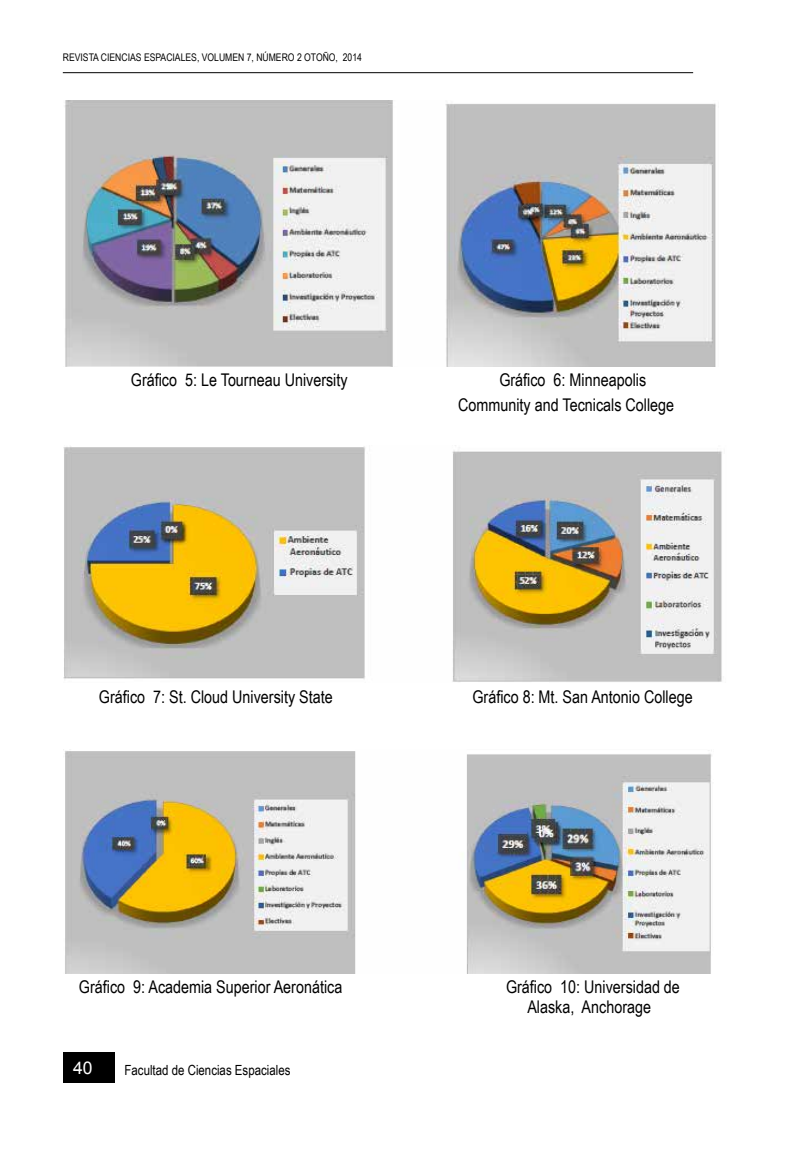
<style>
.page{position:relative;width:794px;height:1161px;background:#fff}
.page>*{position:absolute;margin:0;border:0;box-sizing:border-box;transform-origin:0 0}
.t1{font:17.5px/24.2px "Arial Narrow";color:#000}
.t2{font:17.5px "Arial";color:#fff}
.t3{font:14px "Arial Narrow";color:#000}
.t4{font:10.5px "Arial Narrow";color:#000}
</style>
<div class="page">
<div style="left:63px;top:1052px;width:52px;height:30px;background:#000"></div>
<hr style="left:63px;top:72px;width:630px;height:1px;background:#000">
<img style="left:65px;top:101px;width:651px;height:265px">
<img style="left:63px;top:446px;width:659px;height:236px">
<img style="left:63px;top:749px;width:649px;height:224px">
<p class="t4" style="left:63px;top:50px;width:301px">revista ciencias espaciales, volumen 7, número 2 otoño, 2014</p>
<p class="t1" style="left:131px;top:368px;width:218px">Gráfico 5: Le Tourneau University</p>
<p class="t1" style="left:458px;top:368px;width:217px;text-indent:41px">Gráfico 6: Minneapolis<br>Community and Tecnicals College</p>
<p class="t1" style="left:99px;top:684px;width:235px">Gráfico 7: St. Cloud University State</p>
<p class="t1" style="left:472px;top:684px;width:222px">Gráfico 8: Mt. San Antonio College</p>
<p class="t1" style="left:79px;top:974px;width:265px">Gráfico 9: Academia Superior Aeronática</p>
<p class="t1" style="left:506px;top:976px;width:175px;line-height:20.1px;text-align:center">Gráfico 10: Universidad de<br>Alaska, Anchorage</p>
<p class="t2" style="left:73px;top:1056px;width:21px">40</p>
<p class="t3" style="left:124px;top:1060px;width:167px">Facultad de Ciencias Espaciales</p>
</div>
